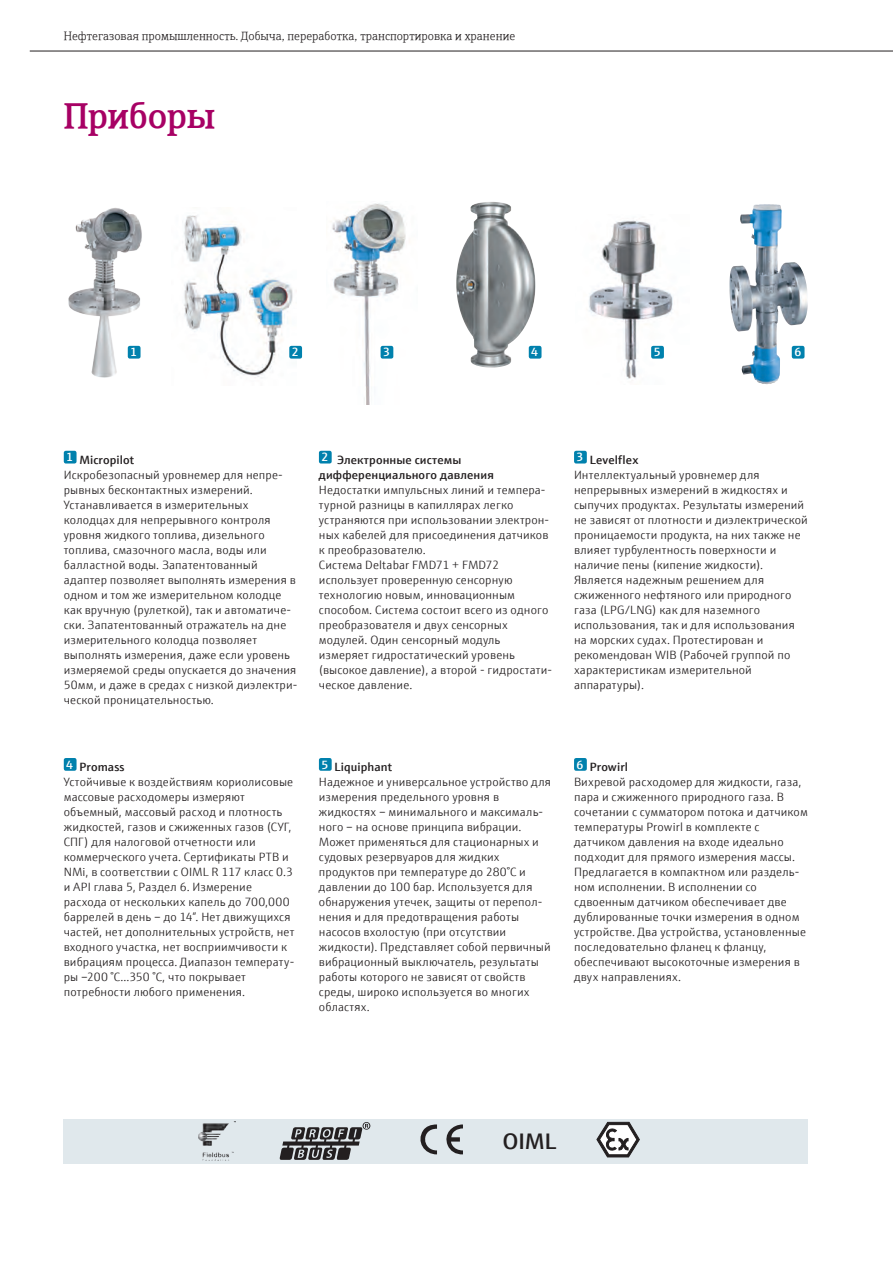
<style>
.page{position:relative;width:893px;height:1263px;background:#fff}
.page>*{position:absolute;margin:0;border:0;box-sizing:border-box;transform-origin:0 0}
.Inside_Headline{font:600 36px "E+H Serif";letter-spacing:-.01em;color:#a70164}
.t1{font:600 22.5px "E+H Sans";color:#231f20}
.Legend{font:300 12px/15px "E+H Sans";letter-spacing:.015em;color:#231f20}
.Legend-2{font:600 12px/15px "E+H Sans";letter-spacing:.01em;color:#231f20}
.t2{font:300 12px "E+H Serif";color:#231f20}
.Legend-3{font:600 12px "E+H Sans";color:#fff}
</style>
<div class="page">
<hr style="left:30px;top:51px;width:863px;height:1px;background:#231f20">
<img style="left:68px;top:208px;width:74px;height:170px">
<div style="left:128px;top:346px;width:13px;height:13px;background:#0081ad;border-radius:2px"></div>
<img style="left:184px;top:215px;width:112px;height:163px">
<img style="left:332px;top:203px;width:74px;height:201px">
<img style="left:589px;top:220px;width:84px;height:159px">
<img style="left:729px;top:204px;width:35px;height:147px">
<div style="left:289px;top:346px;width:13px;height:13px;background:#0081ad;border-radius:2px"></div>
<div style="left:381px;top:346px;width:12px;height:13px;background:#0081ad;border-radius:2px"></div>
<div style="left:529px;top:346px;width:12px;height:13px;background:#0081ad;border-radius:2px"></div>
<div style="left:651px;top:346px;width:13px;height:13px;background:#0081ad;border-radius:2px"></div>
<div style="left:792px;top:346px;width:12px;height:13px;background:#0081ad;border-radius:2px"></div>
<img style="left:456px;top:202px;width:79px;height:165px">
<div style="left:64px;top:1119px;width:744px;height:45px;background:#e0e8ec"></div>
<svg style="left:420px;top:1124px;width:43px;height:30px"></svg>
<svg style="left:280px;top:1122px;width:90px;height:38px"></svg>
<svg style="left:597px;top:1122px;width:42px;height:35px"></svg>
<img style="left:198px;top:1121px;width:38px;height:39px">
<div style="left:64px;top:451px;width:13px;height:12px;background:#0081ad;border-radius:2px"></div>
<div style="left:64px;top:758px;width:13px;height:13px;background:#0081ad;border-radius:2px"></div>
<div style="left:319px;top:451px;width:13px;height:12px;background:#0081ad;border-radius:2px"></div>
<div style="left:319px;top:758px;width:13px;height:13px;background:#0081ad;border-radius:2px"></div>
<div style="left:574px;top:451px;width:13px;height:12px;background:#0081ad;border-radius:2px"></div>
<div style="left:574px;top:758px;width:13px;height:13px;background:#0081ad;border-radius:2px"></div>
<p class="t2" style="left:64px;top:27px;width:453px">Нефтегазовая промышленность. Добыча, переработка, транспортировка и хранение</p>
<p class="Inside_Headline" style="left:64px;top:88px;width:153px">Приборы</p>
<p class="Legend-3" style="left:130px;top:343px;width:8px">1</p>
<p class="Legend-3" style="left:292px;top:343px;width:8px">2</p>
<p class="Legend-3" style="left:383px;top:343px;width:8px">3</p>
<p class="Legend-3" style="left:531px;top:343px;width:8px">4</p>
<p class="Legend-3" style="left:654px;top:343px;width:8px">5</p>
<p class="Legend-3" style="left:794px;top:343px;width:8px">6</p>
<p class="Legend-3" style="left:66px;top:448px;width:8px">1</p>
<p class="Legend-2" style="left:79px;top:451px;width:56px">Micropilot</p>
<p class="Legend" style="left:64px;top:466px;width:235px">Искробезопасный уровнемер для непре&shy;рывных бесконтактных измерений.<br>Устанавливается в измерительных колодцах для непрерывного контроля уровня жидкого топлива, дизельного топлива, смазочного масла, воды или балластной воды. Запатентованный адаптер позволяет выполнять измерения в одном и том же измерительном колодце как вручную (рулеткой), так и автоматиче&shy;ски. Запатентованный отражатель на дне измерительного колодца позволяет выполнять измерения, даже если уровень измеряемой среды опускается до значения 50мм, и даже в средах с низкой диэлектри&shy;ческой проницательностью.</p>
<p class="Legend-3" style="left:66px;top:755px;width:8px">4</p>
<p class="Legend-2" style="left:79px;top:758px;width:47px">Promass</p>
<p class="Legend" style="left:64px;top:773px;width:232px">Устойчивые к воздействиям кориолисовые массовые расходомеры измеряют объемный, массовый расход и плотность жидкостей, газов и сжиженных газов (СУГ, СПГ) для налоговой отчетности или коммерческого учета. Сертификаты PTB и NMi, в соответствии с OIML R 117 класс 0.3 и API глава 5, Раздел 6. Измерение расхода от нескольких капель до 700,000 баррелей в день – до 14”. Нет движущихся частей, нет дополнительных устройств, нет входного участка, нет восприимчивости к вибрациям процесса. Диапазон температу&shy;ры –200 °C...350 °C, что покрывает потребности любого применения.</p>
<p class="Legend-3" style="left:321px;top:448px;width:8px">2</p>
<p class="Legend-2" style="left:319px;top:451px;width:177px;text-indent:19px">Электронные системы дифференциального давления</p>
<p class="Legend" style="left:319px;top:481px;width:232px">Недостатки импульсных линий и темпера&shy;турной разницы в капиллярах легко устраняются при использовании электрон&shy;ных кабелей для присоединения датчиков к преобразователю.</p>
<p class="Legend" style="left:319px;top:556px;width:235px">Система Deltabar FMD71 + FMD72 использует проверенную сенсорную технологию новым, инновационным способом. Система состоит всего из одного преобразователя и двух сенсорных модулей. Один сенсорный модуль измеряет гидростатический уровень (высокое давление), а второй - гидростати&shy;ческое давление.</p>
<p class="Legend-3" style="left:321px;top:755px;width:8px">5</p>
<p class="Legend-2" style="left:335px;top:758px;width:59px">Liquiphant</p>
<p class="Legend" style="left:319px;top:773px;width:234px">Надежное и универсальное устройство для измерения предельного уровня в жидкостях – минимального и максималь&shy;ного – на основе принципа вибрации.<br>Может применяться для стационарных и судовых резервуаров для жидких продуктов при температуре до 280°C и давлении до 100 бар. Используется для обнаружения утечек, защиты от перепол&shy;нения и для предотвращения работы насосов вхолостую (при отсутствии жидкости). Представляет собой первичный вибрационный выключатель, результаты работы которого не зависят от свойств среды, широко используется во многих областях.</p>
<p class="Legend-3" style="left:577px;top:448px;width:8px">3</p>
<p class="Legend-2" style="left:590px;top:451px;width:50px">Levelflex</p>
<p class="Legend" style="left:574px;top:466px;width:235px">Интеллектуальный уровнемер для непрерывных измерений в жидкостях и сыпучих продуктах. Результаты измерений не зависят от плотности и диэлектрической проницаемости продукта, на них также не влияет турбулентность поверхности и наличие пены (кипение жидкости).<br>Является надежным решением для сжиженного нефтяного или природного газа (LPG/LNG) как для наземного использования, так и для использования на морских судах. Протестирован и рекомендован WIB (Рабочей группой по характеристикам измерительной аппаратуры).</p>
<p class="Legend-3" style="left:577px;top:755px;width:8px">6</p>
<p class="Legend-2" style="left:590px;top:758px;width:40px">Prowirl</p>
<p class="Legend" style="left:574px;top:773px;width:235px">Вихревой расходомер для жидкости, газа, пара и сжиженного природного газа. В сочетании с сумматором потока и датчиком температуры Prowirl в комплекте с датчиком давления на входе идеально подходит для прямого измерения массы.<br>Предлагается в компактном или раздель&shy;ном исполнении. В исполнении со сдвоенным датчиком обеспечивает две дублированные точки измерения в одном устройстве. Два устройства, установленные последовательно фланец к фланцу, обеспечивают высокоточные измерения в двух направлениях.</p>
<p class="t1" style="left:503px;top:1124px;width:55px">OIML</p>
</div>
